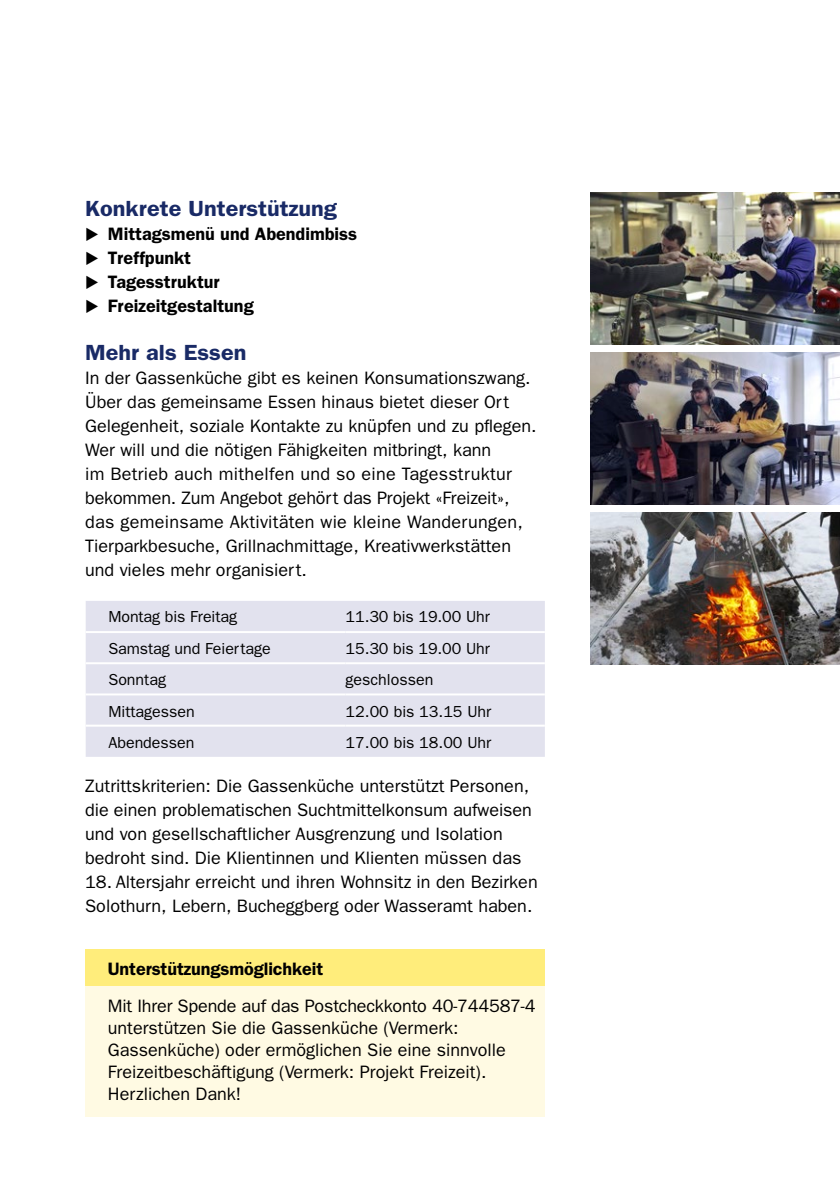
<style>
.page{position:relative;width:840px;height:1191px;background:#fff}
.page>*{position:absolute;margin:0;border:0;box-sizing:border-box;transform-origin:0 0}
.t1{font:600 22px "Franklin Gothic";color:#192a66;scale:1.07 1}
.t2{font:18px/24px "Franklin Gothic";color:#000}
.t3{font:600 18px "Franklin Gothic";color:#000}
.t4{font:16px "Franklin Gothic";color:#000}
</style>
<div class="page">
<img style="left:590px;top:352px;width:249px;height:152px">
<img style="left:590px;top:192px;width:249px;height:152px">
<img style="left:590px;top:512px;width:249px;height:152px">
<div style="left:85px;top:949px;width:459px;height:37px;background:#ffed7b"></div>
<div style="left:85px;top:986px;width:459px;height:131px;background:#fffae3"></div>
<div style="left:86px;top:601px;width:458px;height:156px;background:#e2e2ee"></div>
<hr style="left:86px;top:631px;width:259px;height:2px;background:#fff">
<hr style="left:345px;top:631px;width:199px;height:2px;background:#fff">
<hr style="left:86px;top:662px;width:259px;height:2px;background:#fff">
<hr style="left:345px;top:662px;width:199px;height:2px;background:#fff">
<hr style="left:86px;top:693px;width:259px;height:2px;background:#fff">
<hr style="left:345px;top:693px;width:199px;height:2px;background:#fff">
<hr style="left:86px;top:724px;width:259px;height:2px;background:#fff">
<hr style="left:345px;top:724px;width:199px;height:2px;background:#fff">
<p class="t1" style="left:85px;top:195px;width:237px">Konkrete Unterstützung</p>
<p class="t3" style="left:108px;top:223px;width:251px">Mittagsmenü und Abendimbiss</p>
<p class="t3" style="left:108px;top:247px;width:85px">Treffpunkt</p>
<p class="t3" style="left:108px;top:271px;width:113px">Tagesstruktur</p>
<p class="t3" style="left:108px;top:295px;width:147px">Freizeitgestaltung</p>
<p class="t1" style="left:85px;top:339px;width:152px">Mehr als Essen</p>
<p class="t2" style="left:85px;top:366px;width:453px">In der Gassenküche gibt es keinen Konsumationszwang.<br>Über das gemeinsame Essen hinaus bietet dieser Ort Gelegenheit, soziale Kontakte zu knüpfen und zu pflegen.<br>Wer will und die nötigen Fähigkeiten mitbringt, kann<br>im Betrieb auch mithelfen und so eine Tagesstruktur bekommen. Zum Angebot gehört das Projekt «Freizeit», das gemeinsame Aktivitäten wie kleine Wanderungen, Tierparkbesuche, Grillnachmittage, Kreativwerkstätten und vieles mehr organisiert.</p>
<p class="t4" style="left:108px;top:608px;width:130px">Montag bis Freitag</p>
<p class="t4" style="left:345px;top:608px;width:146px">11.30 bis 19.00 Uhr</p>
<p class="t4" style="left:108px;top:639px;width:164px">Samstag und Feiertage</p>
<p class="t4" style="left:345px;top:639px;width:146px">15.30 bis 19.00 Uhr</p>
<p class="t4" style="left:108px;top:670px;width:59px">Sonntag</p>
<p class="t4" style="left:345px;top:670px;width:89px">geschlossen</p>
<p class="t4" style="left:108px;top:702px;width:88px">Mittagessen</p>
<p class="t4" style="left:345px;top:702px;width:147px">12.00 bis 13.15 Uhr</p>
<p class="t4" style="left:108px;top:733px;width:88px">Abendessen</p>
<p class="t4" style="left:345px;top:733px;width:147px">17.00 bis 18.00 Uhr</p>
<p class="t2" style="left:85px;top:774px;width:448px">Zutrittskriterien: Die Gassenküche unterstützt Personen, die einen problematischen Suchtmittelkonsum aufweisen und von gesellschaftlicher Ausgrenzung und Isolation bedroht sind. Die Klientinnen und Klienten müssen das</p>
<p class="t2" style="left:85px;top:870px;width:454px">18. Altersjahr erreicht und ihren Wohnsitz in den Bezirken<br>Solothurn, Lebern, Bucheggberg oder Wasseramt haben.</p>
<p class="t3" style="left:108px;top:958px;width:217px">Unterstützungsmöglichkeit</p>
<p class="t2" style="left:108px;top:994px;width:429px;line-height:22px">Mit Ihrer Spende auf das Postcheckkonto 40-744587-4 unterstützen Sie die Gassenküche (Vermerk:<br>Gassenküche) oder ermöglichen Sie eine sinnvolle Freizeitbeschäftigung (Vermerk: Projekt Freizeit).<br>Herzlichen Dank!</p>
</div>
